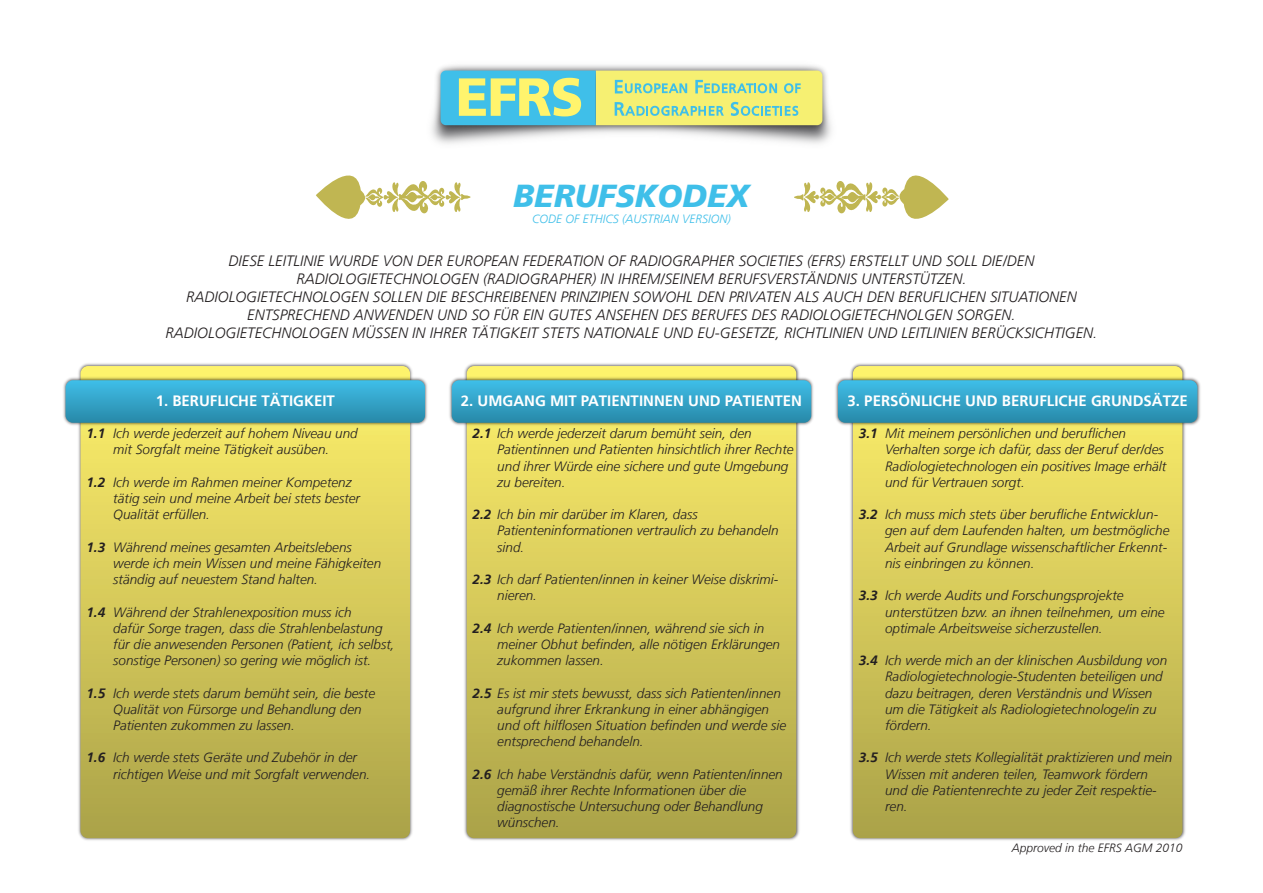
<style>
.page{position:relative;width:1263px;height:893px;background:#fff}
.page>*{position:absolute;margin:0;border:0;box-sizing:border-box;transform-origin:0 0}
.t1{font:italic 900 31.65px "Frutiger LT";color:#3fbfe9}
.t2{font:italic 300 15px/18px "Frutiger LT";color:#231f20;text-align:center}
.t3{font:700 15px "Frutiger LT";color:#fff}
.t4{font:italic 300 13.5px/16.2px "Frutiger LT";color:#231f20}
.t5{font:italic 700 13.5px "Frutiger LT";color:#231f20}
.t6{font:italic 300 12px "Frutiger LT";color:#3fbfe9}
.t7{font:italic 300 12px "Frutiger LT";color:#231f20}
.s1{font-weight:700}
</style>
<div class="page">
<img style="left:850px;top:363px;width:336px;height:478px">
<svg style="left:853px;top:366px;width:329px;height:472px;background:#d1c558"></svg>
<img style="left:464px;top:363px;width:336px;height:478px">
<svg style="left:467px;top:366px;width:329px;height:472px;background:#d1c558"></svg>
<img style="left:78px;top:363px;width:335px;height:478px">
<svg style="left:81px;top:366px;width:329px;height:472px;background:#d1c558"></svg>
<img style="left:432px;top:63px;width:399px;height:71px">
<svg style="left:441px;top:71px;width:381px;height:54px;background:#b6df9b"></svg>
<svg style="left:316px;top:175px;width:155px;height:44px"></svg>
<svg style="left:794px;top:175px;width:155px;height:44px"></svg>
<img style="left:835px;top:376px;width:366px;height:52px">
<svg style="left:838px;top:380px;width:359px;height:43px;background:#34a2c6"></svg>
<img style="left:449px;top:376px;width:365px;height:52px">
<svg style="left:452px;top:380px;width:359px;height:43px;background:#34a3c6"></svg>
<img style="left:63px;top:376px;width:365px;height:52px">
<svg style="left:66px;top:380px;width:359px;height:43px;background:#34a3c6"></svg>
<h1 class="t1" style="left:513px;top:177px;width:238px">BERUFSKODEX</h1>
<p class="t6" style="left:532px;top:212px;width:200px">CODE OF ETHICS (AUSTRIAN VERSION)</p>
<p class="t2" style="left:166px;top:252px;width:933px">DIESE LEITLINIE WURDE VON DER EUROPEAN FEDERATION OF RADIOGRAPHER SOCIETIES (EFRS) ERSTELLT UND SOLL DIE/DEN RADIOLOGIETECHNOLOGEN (RADIOGRAPHER) IN IHREM/SEINEM BERUFSVERSTÄNDNIS UNTERSTÜTZEN.<br>RADIOLOGIETECHNOLOGEN SOLLEN DIE BESCHREIBENEN PRINZIPIEN SOWOHL DEN PRIVATEN ALS AUCH DEN BERUFLICHEN SITUATIONEN ENTSPRECHEND ANWENDEN UND SO FÜR EIN GUTES ANSEHEN DES BERUFES DES RADIOLOGIETECHNOLGEN SORGEN.<br>RADIOLOGIETECHNOLOGEN MÜSSEN IN IHRER TÄTIGKEIT STETS NATIONALE UND EU-GESETZE, RICHTLINIEN UND LEITLINIEN BERÜCKSICHTIGEN.</p>
<p class="t3" style="left:156px;top:392px;width:181px">1. BERUFLICHE TÄTIGKEIT</p>
<p class="t3" style="left:461px;top:392px;width:343px">2. UMGANG MIT PATIENTINNEN UND PATIENTEN</p>
<p class="t3" style="left:848px;top:392px;width:342px">3. PERSÖNLICHE UND BERUFLICHE GRUNDSÄTZE</p>
<p class="t5" style="left:859px;top:426px;width:20px">3.1</p>
<p class="t4" style="left:113px;top:426px;width:246px">Ich werde jederzeit auf hohem Niveau und mit Sorgfalt meine Tätigkeit ausüben.</p>
<p class="t4" style="left:113px;top:474px;width:248px">Ich werde im Rahmen meiner Kompetenz tätig sein und meine Arbeit bei stets bester<br>Qualität erfüllen.</p>
<p class="t4" style="left:113px;top:539px;width:269px">Während meines gesamten Arbeitslebens werde ich mein Wissen und meine Fähigkeiten ständig auf neuestem Stand halten.</p>
<p class="t4" style="left:113px;top:604px;width:283px">Während der Strahlenexposition muss ich<br>dafür Sorge tragen, dass die Strahlenbelastung für die anwesenden Personen (Patient, ich selbst, sonstige Personen) so gering wie möglich ist.</p>
<p class="t4" style="left:113px;top:685px;width:263px">Ich werde stets darum bemüht sein, die beste<br>Qualität von Fürsorge und Behandlung den<br>Patienten zukommen zu lassen.</p>
<p class="t4" style="left:113px;top:750px;width:259px">Ich werde stets Geräte und Zubehör in der richtigen Weise und mit Sorgfalt verwenden.</p>
<p class="t4" style="left:885px;top:426px;width:283px">Mit meinem persönlichen und beruflichen Verhalten sorge ich dafür, dass der Beruf der/des Radiologietechnologen ein positives Image erhält und für Vertrauen sorgt.</p>
<p class="t4" style="left:885px;top:507px;width:286px">Ich muss mich stets über berufliche Entwicklun&shy;gen auf dem Laufenden halten, um bestmögliche Arbeit auf Grundlage wissenschaftlicher Erkennt&shy;nis einbringen zu können.</p>
<p class="t4" style="left:885px;top:588px;width:281px">Ich werde Audits und Forschungsprojekte unterstützen bzw. an ihnen teilnehmen, um eine optimale Arbeitsweise sicherzustellen.</p>
<p class="t4" style="left:885px;top:652px;width:284px">Ich werde mich an der klinischen Ausbildung von Radiologietechnologie-Studenten beteiligen und dazu beitragen, deren Verständnis und Wissen um die Tätigkeit als Radiologietechnologe/in zu fördern.</p>
<p class="t4" style="left:885px;top:750px;width:289px">Ich werde stets Kollegialität praktizieren und mein Wissen mit anderen teilen, Teamwork fördern und die Patientenrechte zu jeder Zeit respektie&shy;ren.</p>
<p class="t4" style="left:497px;top:426px;width:298px;text-indent:-25px"><span class="s1">2.1</span> Ich werde jederzeit darum bemüht sein, den Patientinnen und Patienten hinsichtlich ihrer Rechte und ihrer Würde eine sichere und gute Umgebung zu bereiten.</p>
<p class="t4" style="left:497px;top:507px;width:283px;text-indent:-25px"><span class="s1">2.2</span> Ich bin mir darüber im Klaren, dass<br>Patienteninformationen vertraulich zu behandeln sind.</p>
<p class="t4" style="left:497px;top:571px;width:283px;text-indent:-25px"><span class="s1">2.3</span> Ich darf Patienten/innen in keiner Weise diskrimi&shy;nieren.</p>
<p class="t4" style="left:497px;top:620px;width:284px;text-indent:-25px"><span class="s1">2.4</span> Ich werde Patienten/innen, während sie sich in meiner Obhut befinden, alle nötigen Erklärungen zukommen lassen.</p>
<p class="t4" style="left:497px;top:685px;width:290px;text-indent:-25px"><span class="s1">2.5</span> Es ist mir stets bewusst, dass sich Patienten/innen aufgrund ihrer Erkrankung in einer abhängigen und oft hilflosen Situation befinden und werde sie entsprechend behandeln.</p>
<p class="t4" style="left:497px;top:766px;width:287px;text-indent:-25px"><span class="s1">2.6</span> Ich habe Verständnis dafür, wenn Patienten/innen gemäß ihrer Rechte Informationen über die diagnostische Untersuchung oder Behandlung wünschen.</p>
<p class="t5" style="left:86px;top:426px;width:20px">1.1</p>
<p class="t5" style="left:86px;top:474px;width:20px">1.2</p>
<p class="t5" style="left:859px;top:507px;width:20px">3.2</p>
<p class="t5" style="left:86px;top:539px;width:20px">1.3</p>
<p class="t5" style="left:859px;top:588px;width:20px">3.3</p>
<p class="t5" style="left:86px;top:604px;width:20px">1.4</p>
<p class="t5" style="left:859px;top:652px;width:20px">3.4</p>
<p class="t5" style="left:86px;top:685px;width:20px">1.5</p>
<p class="t5" style="left:86px;top:750px;width:20px">1.6</p>
<p class="t5" style="left:859px;top:750px;width:20px">3.5</p>
<p class="t7" style="left:1012px;top:841px;width:172px">Approved in the EFRS AGM 2010</p>
</div>
